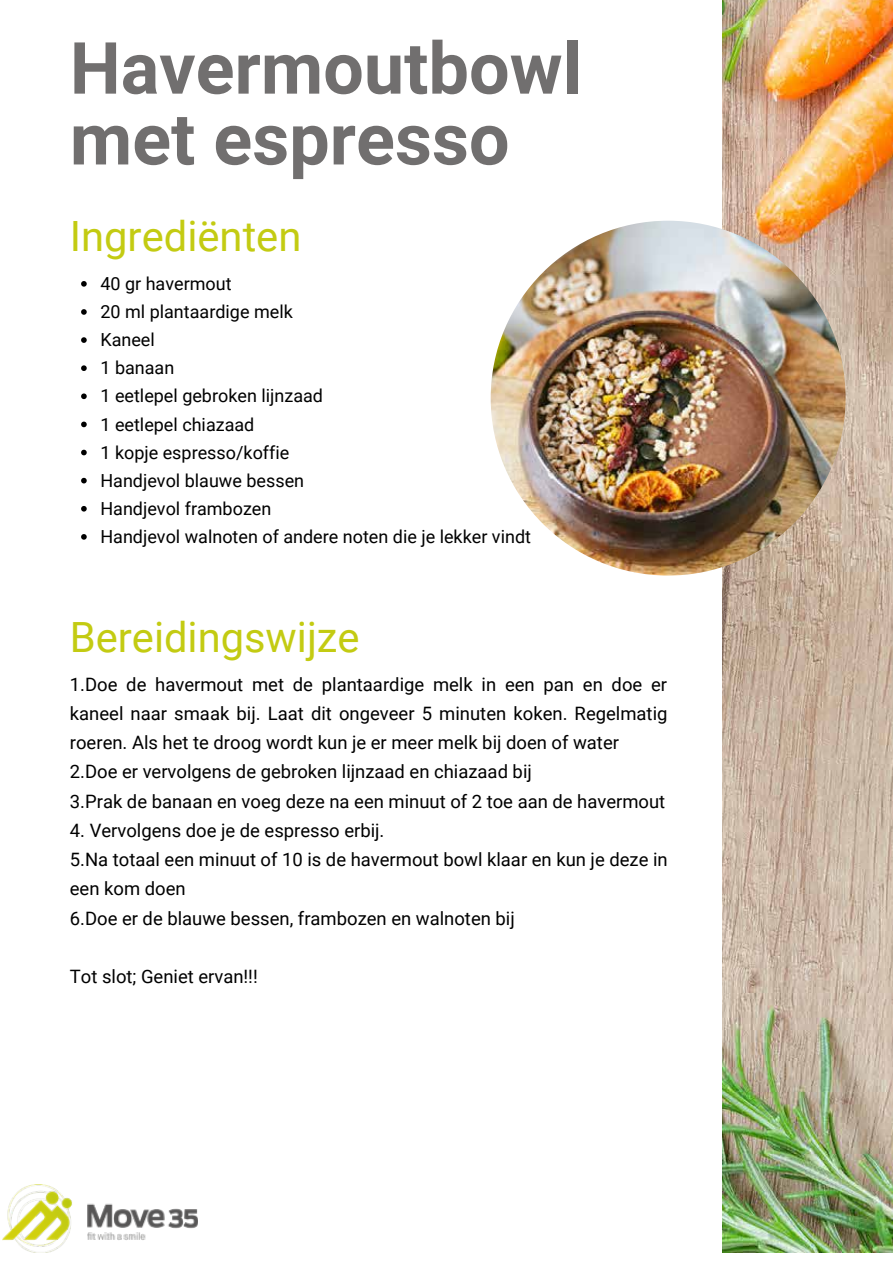
<style>
.page{position:relative;width:893px;height:1264px;background:#fff}
.page>*{position:absolute;margin:0;border:0;box-sizing:border-box;transform-origin:0 0}
.t1{font:700 72px/70.8px "Roboto";color:#716f6f}
.t2{font:41.7px "Roboto";color:#c3cb12}
.t3{font:18.45px/29.2px "Roboto";color:#000}
.t4{font:18px/28px "Roboto";color:#000}
</style>
<div class="page">
<img style="left:722px;top:0;width:170px;height:1252px">
<img style="left:490px;top:221px;width:355px;height:354px;border-radius:177px">
<svg style="left:81px;top:281px;width:6px;height:6px"></svg>
<svg style="left:81px;top:309px;width:6px;height:6px"></svg>
<svg style="left:81px;top:337px;width:6px;height:6px"></svg>
<svg style="left:81px;top:365px;width:6px;height:6px"></svg>
<svg style="left:81px;top:393px;width:6px;height:6px"></svg>
<svg style="left:81px;top:421px;width:6px;height:6px"></svg>
<svg style="left:81px;top:450px;width:6px;height:5px"></svg>
<svg style="left:81px;top:478px;width:6px;height:5px"></svg>
<svg style="left:81px;top:506px;width:6px;height:5px"></svg>
<svg style="left:81px;top:534px;width:6px;height:5px"></svg>
<img style="left:2px;top:1184px;width:196px;height:68px">
<h1 class="t1" style="left:70px;top:30px;width:513px">Havermoutbowl met espresso</h1>
<h2 class="t2" style="left:70px;top:206px;width:233px">Ingrediënten</h2>
<p class="t4" style="left:100px;top:269px;width:432px">40 gr havermout<br>20 ml plantaardige melk<br>Kaneel<br>1 banaan<br>1 eetlepel gebroken lijnzaad<br>1 eetlepel chiazaad<br>1 kopje espresso/koffie<br>Handjevol blauwe bessen<br>Handjevol frambozen<br>Handjevol walnoten of andere noten die je lekker vindt</p>
<h2 class="t2" style="left:70px;top:608px;width:291px">Bereidingswijze</h2>
<p class="t3" style="left:70px;top:668px;width:599px">1.Doe de havermout met de plantaardige melk in een pan en doe er kaneel naar smaak bij. Laat dit ongeveer 5 minuten koken. Regelmatig roeren. Als het te droog wordt kun je er meer melk bij doen of water 2.Doe er vervolgens de gebroken lijnzaad en chiazaad bij<br>3.Prak de banaan en voeg deze na een minuut of 2 toe aan de havermout</p>
<p class="t3" style="left:70px;top:815px;width:599px">4. Vervolgens doe je de espresso erbij.<br>5.Na totaal een minuut of 10 is de havermout bowl klaar en kun je deze in een kom doen<br>6.Doe er de blauwe bessen, frambozen en walnoten bij</p>
<p class="t3" style="left:70px;top:961px;width:189px">Tot slot; Geniet ervan!!!</p>
</div>
